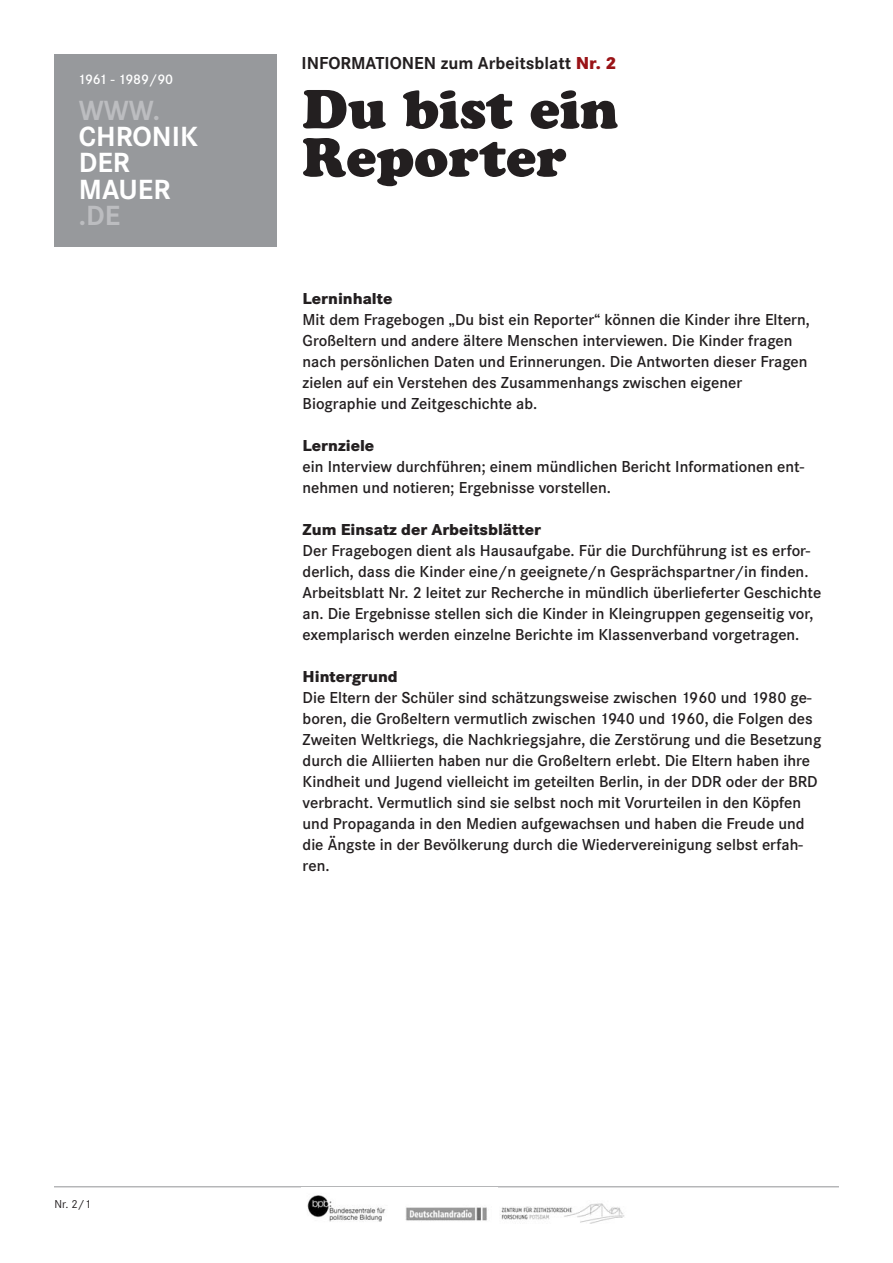
<style>
.page{position:relative;width:893px;height:1263px;background:#fff}
.page>*{position:absolute;margin:0;border:0;box-sizing:border-box;transform-origin:0 0}
.t1{font:54px/48px "Cooper Black Std";color:#231f20}
.t2{font:700 28.8px/26.4px "Corporate S";color:#fff}
.t3{font:700 28.8px "Corporate S";color:#bcbdc0}
.t4{font:700 18px "Corporate S";color:#231f20}
.t5{font:600 16.5px/21px "Corporate S";color:#231f20}
.t6{font:800 16.5px "Corporate S";color:#231f20}
.t7{font:600 14.4px "Corporate S";color:#fff}
.t8{font:12px "Corporate S";color:#231f20}
.s1{font-weight:800;color:#9a1317}
</style>
<div class="page">
<div style="left:54px;top:54px;width:222px;height:192px;background:#97999c"></div>
<hr style="left:54px;top:1186px;width:785px;height:1px;background:#929497">
<img style="left:307px;top:1195px;width:180px;height:27px">
<img style="left:500px;top:1203px;width:125px;height:21px">
<p class="t7" style="left:78px;top:71px;width:97px">1961 - 1989/90</p>
<h2 class="t3" style="left:79px;top:94px;width:83px">WWW.</h2>
<h2 class="t2" style="left:79px;top:124px;width:121px">CHRONIK<br>DER<br>MAUER</h2>
<h2 class="t3" style="left:79px;top:199px;width:43px">.DE</h2>
<p class="t4" style="left:302px;top:53px;width:316px">INFORMATIONEN zum Arbeitsblatt <span class="s1">Nr. 2</span></p>
<h1 class="t1" style="left:302px;top:85px;width:317px">Du bist ein<br>Reporter</h1>
<p class="t6" style="left:303px;top:289px;width:91px">Lerninhalte</p>
<p class="t5" style="left:303px;top:309px;width:509px">Mit dem Fragebogen „Du bist ein Reporter“ können die Kinder ihre Eltern, Großeltern und andere ältere Menschen interviewen. Die Kinder fragen nach persönlichen Daten und Erinnerungen. Die Antworten dieser Fragen zielen auf ein Verstehen des Zusammenhangs zwischen eigener Biographie und Zeitgeschichte ab.</p>
<p class="t6" style="left:303px;top:436px;width:73px">Lernziele</p>
<p class="t5" style="left:303px;top:456px;width:503px">ein Interview durchführen; einem mündlichen Bericht Informationen ent&shy;nehmen und notieren; Ergebnisse vorstellen.</p>
<p class="t6" style="left:303px;top:520px;width:240px">Zum Einsatz der Arbeitsblätter</p>
<p class="t5" style="left:303px;top:540px;width:520px">Der Fragebogen dient als Hausaufgabe. Für die Durchführung ist es erfor&shy;derlich, dass die Kinder eine/n geeignete/n Gesprächspartner/in finden.<br>Arbeitsblatt Nr. 2 leitet zur Recherche in mündlich überlieferter Geschichte an. Die Ergebnisse stellen sich die Kinder in Kleingruppen gegenseitig vor, exemplarisch werden einzelne Berichte im Klassenverband vorgetragen.</p>
<p class="t6" style="left:303px;top:667px;width:97px">Hintergrund</p>
<p class="t5" style="left:303px;top:687px;width:520px">Die Eltern der Schüler sind schätzungsweise zwischen 1960 und 1980 ge&shy;boren, die Großeltern vermutlich zwischen 1940 und 1960, die Folgen des Zweiten Weltkriegs, die Nachkriegsjahre, die Zerstörung und die Besetzung durch die Alliierten haben nur die Großeltern erlebt. Die Eltern haben ihre Kindheit und Jugend vielleicht im geteilten Berlin, in der DDR oder der BRD verbracht. Vermutlich sind sie selbst noch mit Vorurteilen in den Köpfen und Propaganda in den Medien aufgewachsen und haben die Freude und die Ängste in der Bevölkerung durch die Wiedervereinigung selbst erfah&shy;ren.</p>
<p class="t8" style="left:55px;top:1197px;width:38px">Nr. 2/1</p>
</div>
